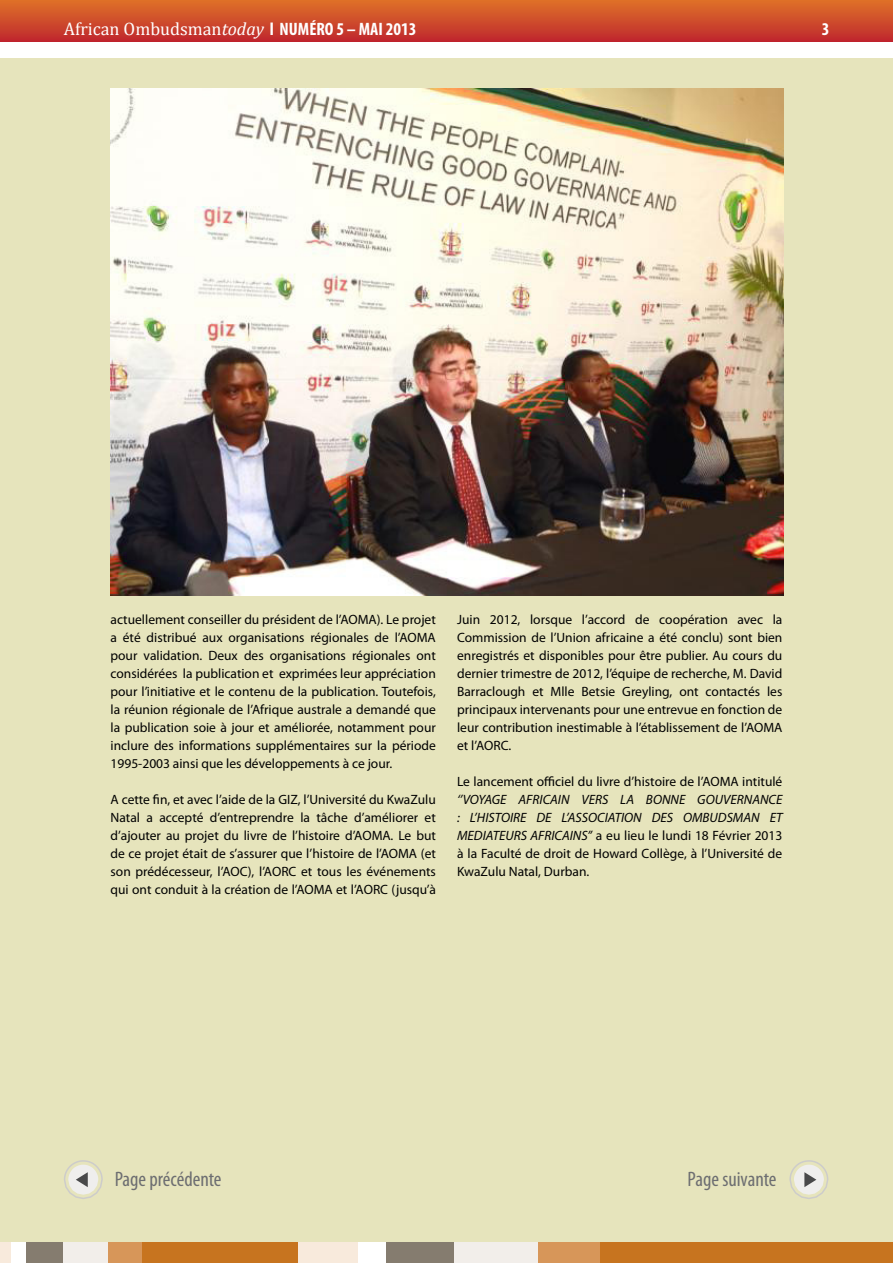
<style>
.page{position:relative;width:893px;height:1263px;background:#fff}
.page>*{position:absolute;margin:0;border:0;box-sizing:border-box;transform-origin:0 0}
.t1{font:condensed 21px "Myriad Pro";color:#6d6e71}
.t2{font:18px "Cambria";color:#fff}
.t3{font:700 condensed 18px "Myriad Pro";color:#fff}
.t4{font:13.5px/18px "Myriad Pro";color:#000;text-align:justify}
.t5{font:italic 13.5px/18px "Myriad Pro";color:#000;text-align:justify}
.s1{font-style:italic}
.s2{font-family:"Myriad Pro";font-weight:700;font-stretch:condensed}
.s3{font-style:normal}
</style>
<div class="page">
<div style="left:0;top:41px;width:893px;height:1211px;background:#e6e4bc"></div>
<div style="left:0;top:0;width:893px;height:42px;background:linear-gradient(to bottom,#df7228,#bf282e)"></div>
<div style="left:0;top:1243px;width:309px;height:20px;background:#f8eadc"></div>
<div style="left:11px;top:1243px;width:298px;height:20px;background:#fff"></div>
<div style="left:26px;top:1243px;width:283px;height:20px;background:#857c6f"></div>
<div style="left:63px;top:1243px;width:246px;height:20px;background:#f2eeea"></div>
<div style="left:108px;top:1243px;width:201px;height:20px;background:#d79659"></div>
<div style="left:142px;top:1243px;width:167px;height:20px;background:#c7741f"></div>
<div style="left:298px;top:1243px;width:595px;height:20px;background:#f8eadc"></div>
<div style="left:358px;top:1243px;width:535px;height:20px;background:#fff"></div>
<div style="left:386px;top:1243px;width:507px;height:20px;background:#857c6f"></div>
<div style="left:455px;top:1243px;width:438px;height:20px;background:#f2eeea"></div>
<div style="left:538px;top:1243px;width:355px;height:20px;background:#d79659"></div>
<div style="left:601px;top:1243px;width:292px;height:20px;background:#c7741f"></div>
<div style="left:0;top:42px;width:893px;height:15px;background:#fff"></div>
<svg style="left:789px;top:1160px;width:40px;height:39px"></svg>
<svg style="left:64px;top:1160px;width:39px;height:39px"></svg>
<img style="left:110px;top:88px;width:673px;height:507px">
<h2 class="t2" style="left:64px;top:18px;width:354px">African Ombudsman<span class="s1">today</span> <span class="s2">l NUMÉRO 5 – MAI 2013</span></h2>
<h2 class="t3" style="left:822px;top:17px;width:9px">3</h2>
<p class="t4" style="left:111px;top:610px;width:327px">actuellement conseiller du président de l’AOMA). Le projet a été distribué aux organisations régionales de l’AOMA pour validation. Deux des organisations régionales ont considérées la publication et exprimées leur appréciation pour l’initiative et le contenu de la publication. Toutefois, la réunion régionale de l’Afrique australe a demandé que la publication soie à jour et améliorée, notamment pour inclure des informations supplémentaires sur la période 1995-2003 ainsi que les développements à ce jour.</p>
<p class="t4" style="left:111px;top:790px;width:327px">A cette fin, et avec l’aide de la GIZ, l’Université du KwaZulu Natal a accepté d’entreprendre la tâche d’améliorer et d’ajouter au projet du livre de l’histoire d’AOMA. Le but de ce projet était de s’assurer que l’histoire de l’AOMA (et son prédécesseur, l’AOC), l’AORC et tous les événements qui ont conduit à la création de l’AOMA et l’AORC (jusqu’à</p>
<p class="t4" style="left:457px;top:610px;width:327px">Juin 2012, lorsque l’accord de coopération avec la Commission de l’Union africaine a été conclu) sont bien enregistrés et disponibles pour être publier. Au cours du dernier trimestre de 2012, l’équipe de recherche, M. David Barraclough et Mlle Betsie Greyling, ont contactés les principaux intervenants pour une entrevue en fonction de leur contribution inestimable à l’établissement de l’AOMA et l’AORC.</p>
<p class="t4" style="left:457px;top:772px;width:327px">Le lancement officiel du livre d’histoire de l’AOMA intitulé</p>
<p class="t5" style="left:457px;top:790px;width:327px">‘’VOYAGE AFRICAIN VERS LA BONNE GOUVERNANCE : L’HISTOIRE DE L’ASSOCIATION DES OMBUDSMAN ET MEDIATEURS AFRICAINS’’ <span class="s3">a eu lieu le lundi 18 Février 2013 à la Faculté de droit de Howard Collège, à l’Université de KwaZulu Natal, Durban.</span></p>
<h1 class="t1" style="left:115px;top:1166px;width:108px">Page précédente</h1>
<h1 class="t1" style="left:687px;top:1166px;width:91px">Page suivante</h1>
</div>
